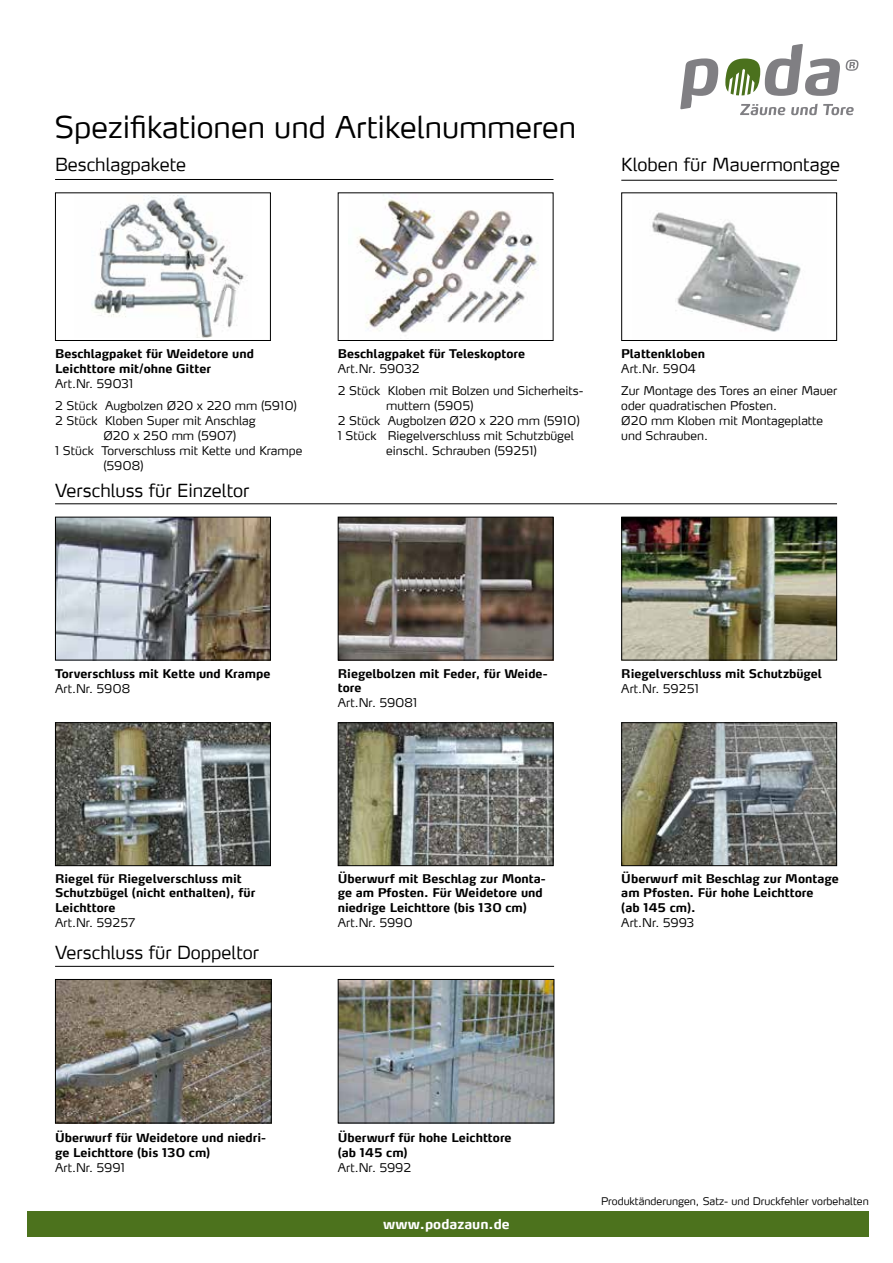
<style>
.page{position:relative;width:893px;height:1263px;background:#fff}
.page>*{position:absolute;margin:0;border:0;box-sizing:border-box;transform-origin:0 0}
.t1{font:300 30px "Max LF";color:#000}
.t2{font:300 18px "Max LF";color:#000}
.t3{font:700 13.5px "Max";color:#fff}
.t4{font:700 12px/14.4px "Max LF";color:#000}
.t5{font:300 12px/22.5px "Max LF";color:#000}
.t6{font:300 12px "Max LF";letter-spacing:.02em;color:#000}
.t7{font:300 10.5px "Max";color:#000}
</style>
<div class="page">
<div style="left:27px;top:1211px;width:842px;height:26px;background:#4c721d"></div>
<svg style="left:680px;top:58px;width:38px;height:51px"></svg>
<svg style="left:725px;top:44px;width:115px;height:52px"></svg>
<svg style="left:740px;top:104px;width:45px;height:11px"></svg>
<svg style="left:791px;top:104px;width:63px;height:11px"></svg>
<svg style="left:846px;top:60px;width:12px;height:11px"></svg>
<img style="left:357px;top:194px;width:181px;height:139px">
<img style="left:92px;top:196px;width:155px;height:141px">
<div style="left:55px;top:192px;width:216px;height:149px;border:1px solid #000"></div>
<img style="left:57px;top:981px;width:213px;height:140px">
<div style="left:55px;top:979px;width:217px;height:144px;border:1px solid #000"></div>
<img style="left:340px;top:981px;width:212px;height:140px">
<div style="left:338px;top:979px;width:216px;height:144px;border:1px solid #000"></div>
<img style="left:57px;top:519px;width:212px;height:139px">
<div style="left:55px;top:517px;width:216px;height:143px;border:1px solid #000"></div>
<img style="left:340px;top:519px;width:211px;height:139px">
<div style="left:338px;top:517px;width:215px;height:143px;border:1px solid #000"></div>
<img style="left:57px;top:724px;width:212px;height:140px">
<div style="left:55px;top:722px;width:216px;height:144px;border:1px solid #000"></div>
<img style="left:340px;top:724px;width:211px;height:140px">
<div style="left:338px;top:722px;width:215px;height:144px;border:1px solid #000"></div>
<img style="left:623px;top:724px;width:212px;height:140px">
<div style="left:621px;top:722px;width:216px;height:144px;border:1px solid #000"></div>
<img style="left:623px;top:519px;width:212px;height:139px">
<div style="left:621px;top:517px;width:216px;height:143px;border:1px solid #000"></div>
<img style="left:652px;top:212px;width:149px;height:120px">
<div style="left:621px;top:192px;width:216px;height:149px;border:1px solid #000"></div>
<hr style="left:55px;top:179px;width:498px;height:1px;background:#000">
<hr style="left:621px;top:180px;width:216px;height:1px;background:#000">
<hr style="left:55px;top:503px;width:782px;height:1px;background:#000">
<hr style="left:55px;top:966px;width:499px;height:1px;background:#000">
<h1 class="t1" style="left:54px;top:108px;width:523px">Spezifikationen und Artikelnummeren</h1>
<h2 class="t2" style="left:55px;top:153px;width:133px">Beschlagpakete</h2>
<h2 class="t2" style="left:621px;top:153px;width:220px">Kloben für Mauermontage</h2>
<p class="t4" style="left:55px;top:346px;width:200px;line-height:15px">Beschlagpaket für Weidetore und<br>Leichttore mit/ohne Gitter</p>
<p class="t5" style="left:55px;top:372px;width:244px">Art.Nr. 59031<br>2 Stück Augbolzen Ø20 x 220 mm (5910)</p>
<p class="t5" style="left:55px;top:409px;width:202px">2 Stück Kloben Super mit Anschlag</p>
<p class="t5" style="left:103px;top:424px;width:135px">Ø20 x 250 mm (5907)</p>
<p class="t5" style="left:55px;top:439px;width:249px">1 Stück Torverschluss mit Kette und Krampe</p>
<p class="t5" style="left:103px;top:454px;width:42px">(5908)</p>
<h2 class="t2" style="left:55px;top:479px;width:196px">Verschluss für Einzeltor</h2>
<p class="t4" style="left:338px;top:346px;width:189px">Beschlagpaket für Teleskoptore</p>
<p class="t5" style="left:338px;top:357px;width:247px">Art.Nr. 59032<br>2 Stück Kloben mit Bolzen und Sicherheits-</p>
<p class="t5" style="left:386px;top:394px;width:89px">muttern (5905)</p>
<p class="t5" style="left:338px;top:409px;width:244px">2 Stück Augbolzen Ø20 x 220 mm (5910)</p>
<p class="t5" style="left:338px;top:424px;width:238px">1 Stück Riegelverschluss mit Schutzbügel</p>
<p class="t5" style="left:386px;top:439px;width:152px">einschl. Schrauben (59251)</p>
<p class="t4" style="left:621px;top:346px;width:85px">Plattenkloben</p>
<p class="t5" style="left:621px;top:357px;width:218px">Art.Nr. 5904<br>Zur Montage des Tores an einer Mauer</p>
<p class="t5" style="left:621px;top:398px;width:203px;line-height:15px">oder quadratischen Pfosten.<br>Ø20 mm Kloben mit Montageplatte und Schrauben.</p>
<p class="t4" style="left:55px;top:666px;width:217px">Torverschluss mit Kette und Krampe</p>
<p class="t5" style="left:55px;top:677px;width:77px">Art.Nr. 5908</p>
<p class="t4" style="left:338px;top:666px;width:211px">Riegelbolzen mit Feder, für Weide&shy;tore</p>
<p class="t6" style="left:338px;top:695px;width:81px">Art.Nr. 59081</p>
<p class="t4" style="left:621px;top:666px;width:202px">Riegelverschluss mit Schutzbügel</p>
<p class="t5" style="left:621px;top:677px;width:79px">Art.Nr. 59251</p>
<p class="t4" style="left:55px;top:871px;width:202px">Riegel für Riegelverschluss mit<br>Schutzbügel (nicht enthalten), für<br>Leichttore</p>
<p class="t5" style="left:55px;top:911px;width:82px">Art.Nr. 59257</p>
<p class="t4" style="left:338px;top:871px;width:210px">Überwurf mit Beschlag zur Monta&shy;ge am Pfosten. Für Weidetore und niedrige Leichttore (bis 130 cm)</p>
<p class="t5" style="left:338px;top:911px;width:76px">Art.Nr. 5990</p>
<p class="t4" style="left:621px;top:871px;width:219px">Überwurf mit Beschlag zur Montage am Pfosten. Für hohe Leichttore<br>(ab 145 cm).</p>
<p class="t5" style="left:621px;top:911px;width:74px">Art.Nr. 5993</p>
<h2 class="t2" style="left:55px;top:941px;width:205px">Verschluss für Doppeltor</h2>
<p class="t4" style="left:55px;top:1130px;width:213px">Überwurf für Weidetore und niedri&shy;ge Leichttore (bis 130 cm)</p>
<p class="t5" style="left:55px;top:1156px;width:71px">Art.Nr. 5991</p>
<p class="t4" style="left:338px;top:1130px;width:175px">Überwurf für hohe Leichttore (ab 145 cm)</p>
<p class="t5" style="left:338px;top:1156px;width:75px">Art.Nr. 5992</p>
<p class="t7" style="left:601px;top:1194px;width:269px">Produktänderungen, Satz- und Druckfehler vorbehalten</p>
<p class="t3" style="left:383px;top:1215px;width:128px">www.podazaun.de</p>
</div>
